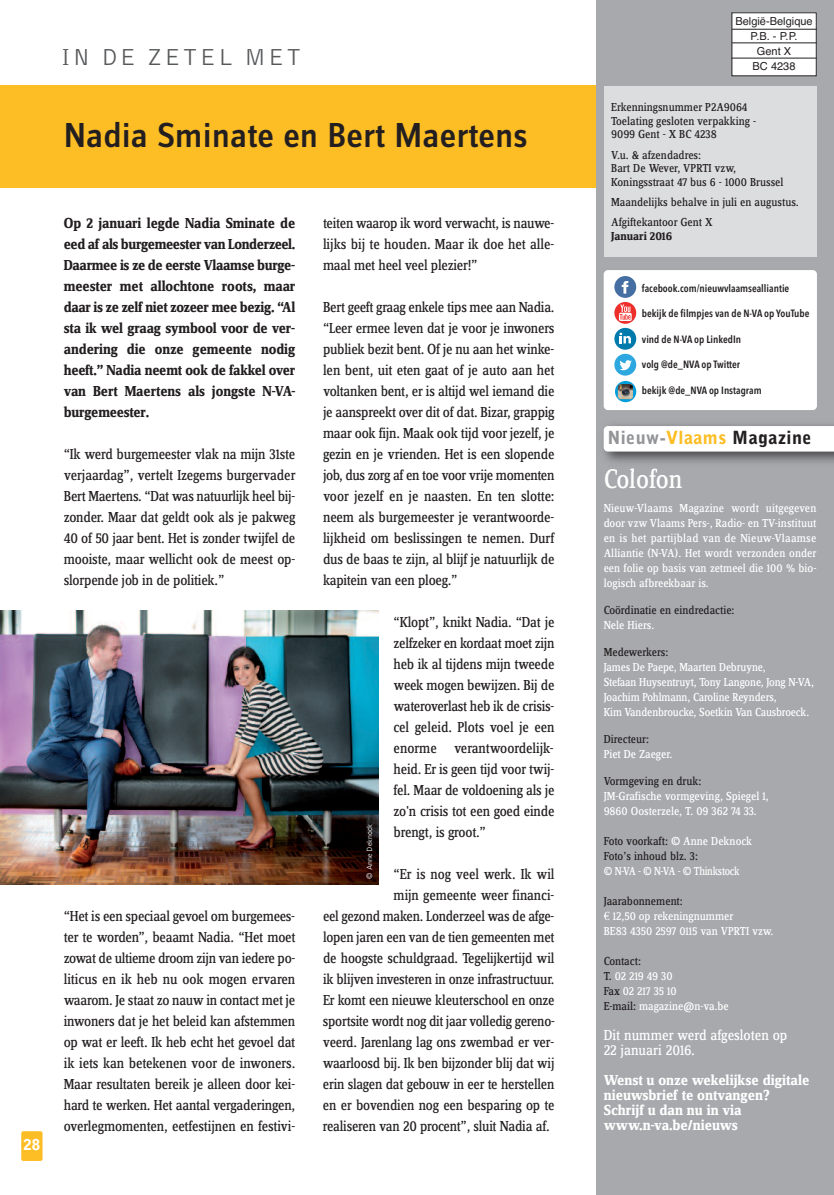
<style>
.page{position:relative;width:834px;height:1195px;background:#fff}
.page>*{position:absolute;margin:0;border:0;box-sizing:border-box;transform-origin:0 0}
.t1{font:500 36px "Zine Sans Dis";color:#231f20}
.t2{font:27px "Zine Serif Dis";letter-spacing:-.005em;color:#fff}
.t3{font:300 24px "Bell Gothic Std";letter-spacing:.1em;color:#57585a}
.t4{font:900 18px "Bell Gothic Std";letter-spacing:.025em;color:#231f20}
.t5{font:15px/21px "Zine Serif Dis";letter-spacing:-.015em;color:#231f20;text-align:justify}
.t6{font:700 15px/21px "Zine Serif Dis";letter-spacing:-.015em;color:#231f20;text-align:justify}
.t7{font:700 15px/15px "Zine Serif Dis";color:#fff}
.t8{font:15px/15px "Zine Serif Dis";color:#fff}
.t9{font:900 15px "Bell Gothic Std";color:#fff}
.t10{font:12px/15px "Zine Serif Dis";letter-spacing:-.01em;color:#fff}
.t11{font:12px/13.5px "Zine Serif Dis";color:#231f20}
.t12{font:12px "Zine Serif Dis";letter-spacing:-.035em;color:#fff;scale:.94 1}
.t13{font:700 12px "Zine Serif Dis";color:#231f20}
.t14{font:11.1px/14.7px "Helvetica";color:#231f20;text-align:center}
.t15{font:600 10.5px "Avenir Next Condensed";color:#231f20}
.t16{font:300 7.8px "Bell Gothic Std";color:#fff}
.s1{color:#939598}
.s2{color:#fdbe25}
.s3{color:#fff}
.s4{color:#231f20}
.s5{font-family:"Euro Serif"}
</style>
<div class="page">
<div style="left:0;top:85px;width:654px;height:102px;background:#fdbe25"></div>
<div style="left:595px;top:0;width:238px;height:1195px;background:#a8a9ad"></div>
<div style="left:21px;top:1131px;width:22px;height:30px;background:#fdbe25;border-radius:2px"></div>
<div style="left:731px;top:13px;width:85px;height:63px;background:#fff"></div>
<hr style="left:731px;top:58px;width:85px;height:1px;background:#231f20">
<hr style="left:732px;top:42px;width:84px;height:1px;background:#231f20">
<hr style="left:732px;top:29px;width:84px;height:1px;background:#231f20">
<div style="left:603px;top:87px;width:213px;height:170px;background:#dcdddf"></div>
<img style="left:604px;top:424px;width:229px;height:39px">
<img style="left:608px;top:468px;width:49px;height:3px">
<div style="left:603px;top:426px;width:230px;height:25px;background:#fff"></div>
<img style="left:0;top:610px;width:378px;height:274px">
<div style="left:603px;top:270px;width:213px;height:140px;background:#fff;border-radius:4px"></div>
<div style="left:614px;top:354px;width:22px;height:22px;background:#2da7df;border-radius:50%"></div>
<svg style="left:619px;top:360px;width:12px;height:10px"></svg>
<svg style="left:614px;top:302px;width:22px;height:48px"></svg>
<div style="left:614px;top:276px;width:22px;height:22px;background:#456ea3;border-radius:50%"></div>
<svg style="left:621px;top:281px;width:7px;height:13px"></svg>
<svg style="left:615px;top:381px;width:21px;height:21px"></svg>
<img style="left:617px;top:384px;width:16px;height:15px;border-radius:2px">
<h3 class="t3" style="left:61px;top:48px;width:242px">IN DE ZETEL MET</h3>
<h1 class="t1" style="left:64px;top:123px;width:465px">Nadia Sminate en Bert Maertens</h1>
<p class="t6" style="left:64px;top:214px;width:233px">Op 2 januari legde Nadia Sminate de eed af als burgemeester van Londerzeel.<br>Daarmee is ze de eerste Vlaamse burge&shy;meester met allochtone roots, maar daar is ze zelf niet zozeer mee bezig. “Al sta ik wel graag symbool voor de ver&shy;andering die onze gemeente nodig heeft.” Nadia neemt ook de fakkel over van Bert Maertens als jongste N-VA&shy;burgemeester.</p>
<p class="t5" style="left:64px;top:445px;width:233px">“Ik werd burgemeester vlak na mijn 31ste verjaardag”, vertelt Izegems burgervader Bert Maertens. “Dat was natuurlijk heel bij&shy;zonder. Maar dat geldt ook als je pakweg 40 of 50 jaar bent. Het is zonder twijfel de mooiste, maar wellicht ook de meest op&shy;slorpende job in de politiek.”</p>
<p class="t9" style="left:24px;top:1139px;width:18px">28</p>
<p class="t5" style="left:64px;top:907px;width:233px">“Het is een speciaal gevoel om burgemees&shy;ter te worden”, beaamt Nadia. “Het moet zowat de ultieme droom zijn van iedere po&shy;liticus en ik heb nu ook mogen ervaren waarom. Je staat zo nauw in contact met je inwoners dat je het beleid kan afstemmen op wat er leeft. Ik heb echt het gevoel dat ik iets kan betekenen voor de inwoners.<br>Maar resultaten bereik je alleen door kei&shy;hard te werken. Het aantal vergaderingen, overlegmomenten, eetfestijnen en festivi-</p>
<p class="t5" style="left:323px;top:214px;width:233px">teiten waarop ik word verwacht, is nauwe&shy;lijks bij te houden. Maar ik doe het alle&shy;maal met heel veel plezier!”</p>
<p class="t5" style="left:323px;top:298px;width:233px">Bert geeft graag enkele tips mee aan Nadia. “Leer ermee leven dat je voor je inwoners publiek bezit bent. Of je nu aan het winke&shy;len bent, uit eten gaat of je auto aan het voltanken bent, er is altijd wel iemand die je aanspreekt over dit of dat. Bizar, grappig maar ook fijn. Maak ook tijd voor jezelf, je gezin en je vrienden. Het is een slopende job, dus zorg af en toe voor vrije momenten voor jezelf en je naasten. En ten slotte: neem als burgemeester je verantwoorde&shy;lijkheid om beslissingen te nemen. Durf dus de baas te zijn, al blijf je natuurlijk de kapitein van een ploeg.”</p>
<p class="t5" style="left:393px;top:613px;width:162px">“Klopt”, knikt Nadia. “Dat je zelfzeker en kordaat moet zijn heb ik al tijdens mijn tweede week mogen bewijzen. Bij de wateroverlast heb ik de crisis&shy;cel geleid. Plots voel je een enorme verantwoordelijk&shy;heid. Er is geen tijd voor twij&shy;fel. Maar de voldoening als je zo'n crisis tot een goed einde brengt, is groot.”</p>
<p class="t5" style="left:393px;top:865px;width:162px">“Er is nog veel werk. Ik wil</p>
<p class="t5" style="left:393px;top:886px;width:162px">mijn gemeente weer financi-</p>
<p class="t5" style="left:323px;top:907px;width:233px">eel gezond maken. Londerzeel was de afge-</p>
<p class="t5" style="left:323px;top:928px;width:233px">lopen jaren een van de tien gemeenten met</p>
<p class="t5" style="left:323px;top:949px;width:233px">de hoogste schuldgraad. Tegelijkertijd wil</p>
<p class="t5" style="left:323px;top:970px;width:233px">ik blijven investeren in onze infrastructuur.</p>
<p class="t5" style="left:323px;top:991px;width:233px">Er komt een nieuwe kleuterschool en onze</p>
<p class="t5" style="left:323px;top:1012px;width:233px">sportsite wordt nog dit jaar volledig gereno-</p>
<p class="t5" style="left:323px;top:1033px;width:233px">veerd. Jarenlang lag ons zwembad er ver-</p>
<p class="t5" style="left:323px;top:1054px;width:233px">waarloosd bij. Ik ben bijzonder blij dat wij</p>
<p class="t5" style="left:323px;top:1075px;width:233px">erin slagen dat gebouw in eer te herstellen</p>
<p class="t5" style="left:323px;top:1096px;width:233px">en er bovendien nog een besparing op te</p>
<p class="t5" style="left:323px;top:1117px;width:228px">realiseren van 20 procent”, sluit Nadia af.</p>
<p class="t16" style="left:366px;top:879px;width:57px;rotate:-90deg">© Anne Deknock</p>
<p class="t14" style="left:735px;top:14px;width:79px">België-Belgique<br>P.B. - P.P.<br>Gent X<br>BC 4238</p>
<p class="t11" style="left:611px;top:102px;width:146px">Erkenningsnummer P2A9064<br>Toelating gesloten verpakking -<br>9099 Gent - X BC 4238</p>
<p class="t11" style="left:611px;top:149px;width:174px">V.u. &amp; afzendadres:<br>Bart De Wever, VPRTI vzw,<br>Koningsstraat 47 bus 6 - 1000 Brussel</p>
<p class="t11" style="left:611px;top:193px;width:189px;line-height:20.2px">Maandelijks behalve in juli en augustus.<br>Afgiftekantoor Gent X</p>
<p class="t13" style="left:611px;top:232px;width:62px">Januari 2016</p>
<p class="t15" style="left:641px;top:279px;width:149px">facebook.com/nieuwvlaamsealliantie</p>
<p class="t15" style="left:641px;top:304px;width:169px">bekĳk de filmpjes van de N-VA op YouTube</p>
<p class="t15" style="left:641px;top:330px;width:101px">vind de N-VA op LinkedIn</p>
<p class="t15" style="left:641px;top:355px;width:100px">volg @de_NVA op Twitter</p>
<p class="t15" style="left:641px;top:381px;width:121px">bekĳk @de_NVA op Instagram</p>
<p class="t4" style="left:607px;top:431px;width:205px"><span class="s1">Nieuw-</span><span class="s2">Vlaams</span> Magazine</p>
<h2 class="t2" style="left:603px;top:469px;width:80px">Colofon</h2>
<p class="t10" style="left:603px;top:501px;width:214px;text-align:justify">Nieuw-Vlaams Magazine wordt uitgegeven door vzw Vlaams Pers-, Radio- en TV-instituut en is het partijblad van de Nieuw-Vlaamse Alliantie (N-VA). Het wordt verzonden onder een folie op basis van zetmeel die 100 % bio&shy;logisch afbreekbaar is.</p>
<p class="t11" style="left:603px;top:604px;width:132px">Coördinatie en eindredactie:</p>
<p class="t10" style="left:603px;top:618px;width:52px">Nele Hiers.</p>
<p class="t11" style="left:603px;top:646px;width:66px">Medewerkers:</p>
<p class="t10" style="left:603px;top:660px;width:212px">James De Paepe, Maarten Debruyne,<br>Stefaan Huysentruyt, Tony Langone, Jong N-VA, Joachim Pohlmann, Caroline Reynders,<br>Kim Vandenbroucke, Soetkin Van Causbroeck.</p>
<p class="t11" style="left:603px;top:733px;width:47px">Directeur:</p>
<p class="t10" style="left:603px;top:747px;width:70px">Piet De Zaeger.</p>
<p class="t11" style="left:603px;top:775px;width:99px">Vormgeving en druk:</p>
<p class="t10" style="left:603px;top:789px;width:167px">JM-Grafische vormgeving, Spiegel 1,<br>9860 Oosterzele, T. 09 362 74 33.</p>
<p class="t11" style="left:603px;top:834px;width:150px;line-height:15px">Foto voorkaft: <span class="s3">© Anne Deknock<br></span>Foto’s inhoud blz. 3:</p>
<p class="t12" style="left:603px;top:866px;width:146px">© N-VA - © N-VA - © Thinkstock</p>
<p class="t10" style="left:603px;top:894px;width:171px"><span class="s4">Jaarabonnement:<br></span><span class="s5">€</span> 12,50 op rekeningnummer<br>BE83 4350 2597 0115 van VPRTI vzw.</p>
<p class="t10" style="left:603px;top:954px;width:127px"><span class="s4">Contact:<br>T.</span> 02 219 49 30<br><span class="s4">Fax</span> 02 217 35 10<br><span class="s4">E-mail:</span> magazine@n-va.be</p>
<p class="t8" style="left:603px;top:1028px;width:185px">Dit nummer werd afgesloten op<br>22 januari 2016.</p>
<p class="t7" style="left:603px;top:1073px;width:207px">Wenst u onze wekelijkse digitale nieuwsbrief te ontvangen?<br>Schrijf u dan nu in via www.n-va.be/nieuws</p>
</div>
